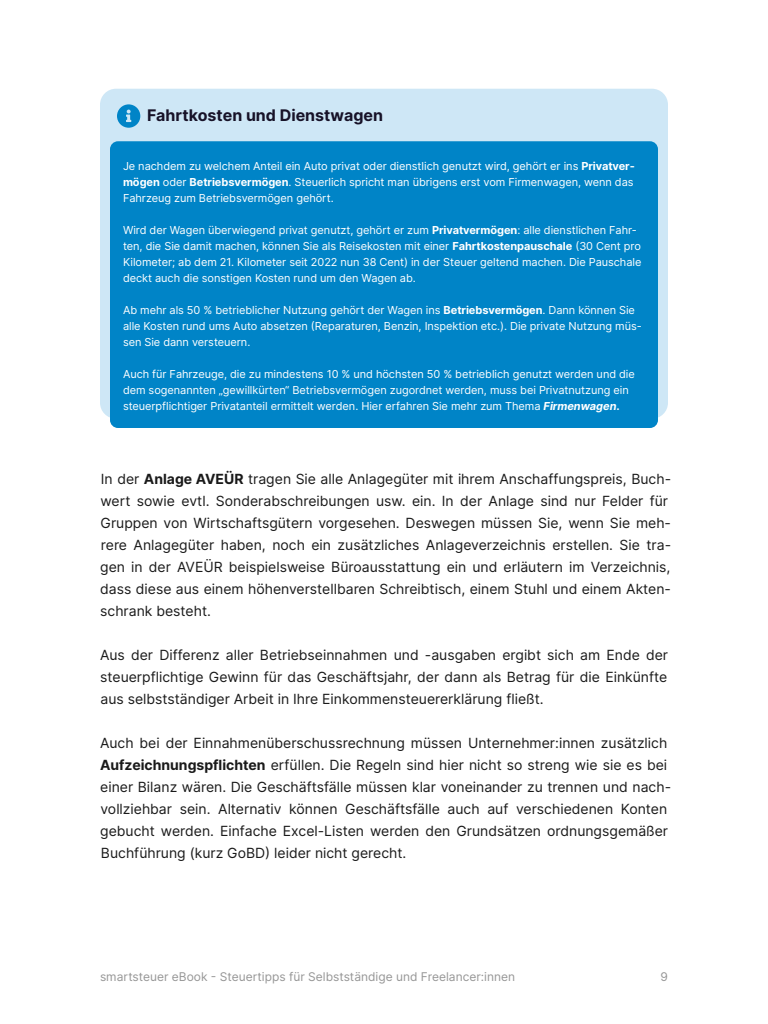
<style>
.page{position:relative;width:768px;height:1024px;background:#fff}
.page>*{position:absolute;margin:0;border:0;box-sizing:border-box;transform-origin:0 0}
.t1{font:700 16px "Inter";color:#171228}
.t2{font:14px/22px "Inter";color:#1a1a1a}
.t3{font:12px "Inter";color:#969696}
.t4{font:11px/16px "Inter";letter-spacing:-.005em;color:#fff}
.s1{font-weight:700}
.s2{font-weight:700;font-style:italic}
</style>
<div class="page">
<div style="left:100px;top:89px;width:568px;height:330px;background:#cee7f6;border-radius:16px"></div>
<div style="left:110px;top:141px;width:548px;height:287px;background:#0084c7;border-radius:8px"></div>
<svg style="left:117px;top:104px;width:23px;height:24px"></svg>
<p class="t1" style="left:147px;top:104px;width:238px">Fahrtkosten und Dienstwagen</p>
<p class="t4" style="left:123px;top:158px;width:513px;text-align:justify">Je nachdem zu welchem Anteil ein Auto privat oder dienstlich genutzt wird, gehört er ins <span class="s1">Privatver&shy;mögen</span> oder <span class="s1">Betriebsvermögen</span>. Steuerlich spricht man übrigens erst vom Firmenwagen, wenn das Fahrzeug zum Betriebsvermögen gehört.</p>
<p class="t4" style="left:123px;top:222px;width:520px">Wird der Wagen überwiegend privat genutzt, gehört er zum <span class="s1">Privatvermögen</span>: alle dienstlichen Fahr&shy;ten, die Sie damit machen, können Sie als Reisekosten mit einer <span class="s1">Fahrtkostenpauschale</span> (30 Cent pro Kilometer; ab dem 21. Kilometer seit 2022 nun 38 Cent) in der Steuer geltend machen. Die Pauschale deckt auch die sonstigen Kosten rund um den Wagen ab.</p>
<p class="t4" style="left:123px;top:302px;width:520px">Ab mehr als 50 % betrieblicher Nutzung gehört der Wagen ins <span class="s1">Betriebsvermögen</span>. Dann können Sie alle Kosten rund ums Auto absetzen (Reparaturen, Benzin, Inspektion etc.). Die private Nutzung müs&shy;sen Sie dann versteuern.</p>
<p class="t4" style="left:123px;top:366px;width:513px">Auch für Fahrzeuge, die zu mindestens 10 % und höchsten 50 % betrieblich genutzt werden und die dem sogenannten „gewillkürten“ Betriebsvermögen zugordnet werden, muss bei Privatnutzung ein steuerpflichtiger Privatanteil ermittelt werden. Hier erfahren Sie mehr zum Thema <span class="s2">Firmenwagen</span><span class="s1">.</span></p>
<p class="t2" style="left:100px;top:468px;width:572px">In der <span class="s1">Anlage AVEÜR</span> tragen Sie alle Anlagegüter mit ihrem Anschaffungspreis, Buch&shy;wert sowie evtl. Sonderabschreibungen usw. ein. In der Anlage sind nur Felder für Gruppen von Wirtschaftsgütern vorgesehen. Deswegen müssen Sie, wenn Sie meh&shy;rere Anlagegüter haben, noch ein zusätzliches Anlageverzeichnis erstellen. Sie tra&shy;gen in der AVEÜR beispielsweise Büroausstattung ein und erläutern im Verzeichnis, dass diese aus einem höhenverstellbaren Schreibtisch, einem Stuhl und einem Akten&shy;schrank besteht.</p>
<p class="t2" style="left:100px;top:644px;width:570px;text-align:justify">Aus der Differenz aller Betriebseinnahmen und -ausgaben ergibt sich am Ende der steuerpflichtige Gewinn für das Geschäftsjahr, der dann als Betrag für die Einkünfte aus selbstständiger Arbeit in Ihre Einkommensteuererklärung fließt.</p>
<p class="t2" style="left:100px;top:732px;width:573px">Auch bei der Einnahmenüberschussrechnung müssen Unternehmer:innen zusätzlich <span class="s1">Aufzeichnungspflichten</span> erfüllen. Die Regeln sind hier nicht so streng wie sie es bei einer Bilanz wären. Die Geschäftsfälle müssen klar voneinander zu trennen und nach&shy;vollziehbar sein. Alternativ können Geschäftsfälle auch auf verschiedenen Konten gebucht werden. Einfache Excel-Listen werden den Grundsätzen ordnungsgemäßer Buchführung (kurz GoBD) leider nicht gerecht.</p>
<p class="t3" style="left:100px;top:968px;width:417px">smartsteuer eBook - Steuertipps für Selbstständige und Freelancer:innen</p>
<p class="t3" style="left:661px;top:968px;width:9px">9</p>
</div>
